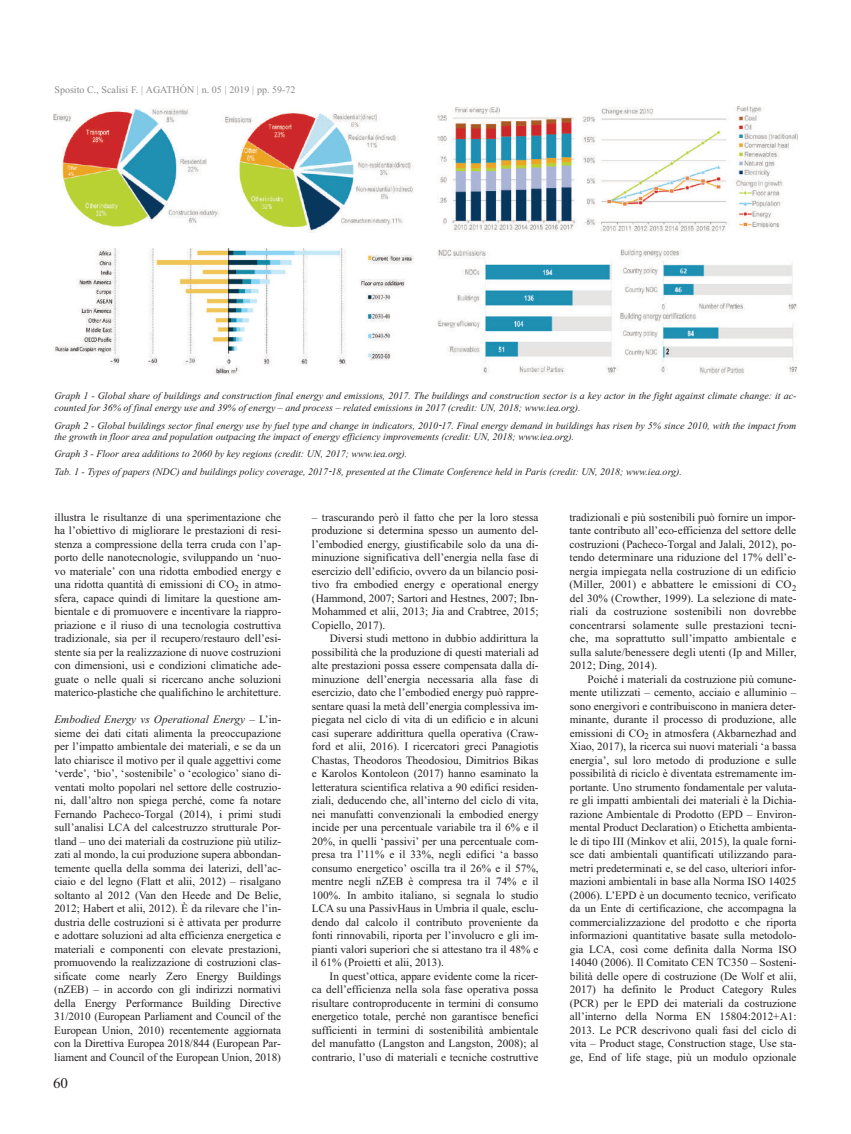
<style>
.page{position:relative;width:851px;height:1134px;background:#fff}
.page>*{position:absolute;margin:0;border:0;box-sizing:border-box;transform-origin:0 0}
.t1{font:15px "Times New Roman";color:#231f20}
.t2{font:11.25px/13.5px "Times New Roman";color:#231f20;text-align:justify}
.t3{font:italic 10px/12px "Times New Roman";color:#231f20}
.t4{font:10px "Times New Roman";color:#8a8989}
.s1{font-family:"Ping Fang SC";font-weight:500}
.s2{font-style:italic}
</style>
<div class="page">
<img style="left:53px;top:248px;width:360px;height:126px">
<img style="left:437px;top:249px;width:360px;height:125px">
<img style="left:53px;top:108px;width:360px;height:125px">
<img style="left:437px;top:106px;width:360px;height:125px">
<p class="t4" style="left:54px;top:84px;width:243px">Sposito C., Scalisi F. | AGATHÓN | n. 05 | 2019 | pp. 59-72</p>
<p class="t3" style="left:54px;top:389px;width:743px">Graph 1 - Global share of buildings and construction final energy and emissions, 2017. The buildings and construction sector is a key actor in the fight against climate change: it ac&shy;counted for 36% of final energy use and 39% of energy – and process – related emissions in 2017 (credit: UN, 2018; www.iea.org).</p>
<p class="t3" style="left:54px;top:420px;width:743px;line-height:11.1px">Graph 2 - Global buildings sector final energy use by fuel type and change in indicators, 2010<span class="s1">‐</span>17. Final energy demand in buildings has risen by 5% since 2010, with the impact from the growth in floor area and population outpacing the impact of energy efficiency improvements (credit: UN, 2018; www.iea.org).</p>
<p class="t3" style="left:54px;top:444px;width:629px;line-height:18.1px">Graph 3 - Floor area additions to 2060 by key regions (credit: UN, 2017; www.iea.org).<br>Tab. 1 - Types of papers (NDC) and buildings policy coverage, 2017<span class="s1">‐</span>18, presented at the Climate Conference held in Paris (credit: UN, 2018; www.iea.org).</p>
<p class="t2" style="left:54px;top:510px;width:228px">illustra le risultanze di una sperimentazione che ha l’obiettivo di migliorare le prestazioni di resi&shy;stenza a compressione della terra cruda con l’ap&shy;porto delle nanotecnologie, sviluppando un ‘nuo&shy;vo materiale’ con una ridotta embodied energy e una ridotta quantità di emissioni di CO<sub>2</sub> in atmo&shy;sfera, capace quindi di limitare la questione am&shy;bientale e di promuovere e incentivare la riappro&shy;priazione e il riuso di una tecnologia costruttiva tradizionale, sia per il recupero/restauro dell’esi&shy;stente sia per la realizzazione di nuove costruzioni con dimensioni, usi e condizioni climatiche ade&shy;guate o nelle quali si ricercano anche soluzioni materico-plastiche che qualifichino le architetture.</p>
<p class="t2" style="left:54px;top:712px;width:228px"><span class="s2">Embodied Energy vs Operational Energy</span> – L’in&shy;sieme dei dati citati alimenta la preoccupazione per l’impatto ambientale dei materiali, e se da un lato chiarisce il motivo per il quale aggettivi come ‘verde’, ‘bio’, ‘sostenibile’ o ‘ecologico’ siano di&shy;ventati molto popolari nel settore delle costruzio&shy;ni, dall’altro non spiega perché, come fa notare Fernando Pacheco-Torgal (2014), i primi studi sull’analisi LCA del calcestruzzo strutturale Por&shy;tland – uno dei materiali da costruzione più utiliz&shy;zati al mondo, la cui produzione supera abbondan&shy;temente quella della somma dei laterizi, dell’ac&shy;ciaio e del legno (Flatt et alii, 2012) – risalgano soltanto al 2012 (Van den Heede and De Belie, 2012; Habert et alii, 2012). È da rilevare che l’in&shy;dustria delle costruzioni si è attivata per produrre e adottare soluzioni ad alta efficienza energetica e materiali e componenti con elevate prestazioni, promuovendo la realizzazione di costruzioni clas&shy;sificate come nearly Zero Energy Buildings (nZEB) – in accordo con gli indirizzi normativi della Energy Performance Building Directive 31/2010 (European Parliament and Council of the European Union, 2010) recentemente aggiornata con la Direttiva Europea 2018/844 (European Par&shy;liament and Council of the European Union, 2018)</p>
<h1 class="t1" style="left:53px;top:1074px;width:16px">60</h1>
<p class="t2" style="left:312px;top:510px;width:228px">– trascurando però il fatto che per la loro stessa produzione si determina spesso un aumento del&shy;l’embodied energy, giustificabile solo da una di&shy;minuzione significativa dell’energia nella fase di esercizio dell’edificio, ovvero da un bilancio posi&shy;tivo fra embodied energy e operational energy (Hammond, 2007; Sartori and Hestnes, 2007; Ibn-Mohammed et alii, 2013; Jia and Crabtree, 2015; Copiello, 2017).</p>
<p class="t2" style="left:312px;top:631px;width:228px;text-indent:18px">Diversi studi mettono in dubbio addirittura la possibilità che la produzione di questi materiali ad alte prestazioni possa essere compensata dalla di&shy;minuzione dell’energia necessaria alla fase di esercizio, dato che l’embodied energy può rappre&shy;sentare quasi la metà dell’energia complessiva im&shy;piegata nel ciclo di vita di un edificio e in alcuni casi superare addirittura quella operativa (Craw&shy;ford et alii, 2016). I ricercatori greci Panagiotis Chastas, Theodoros Theodosiou, Dimitrios Bikas e Karolos Kontoleon (2017) hanno esaminato la letteratura scientifica relativa a 90 edifici residen&shy;ziali, deducendo che, all’interno del ciclo di vita, nei manufatti convenzionali la embodied energy incide per una percentuale variabile tra il 6% e il 20%, in quelli ‘passivi’ per una percentuale com&shy;presa tra l’11% e il 33%, negli edifici ‘a basso consumo energetico’ oscilla tra il 26% e il 57%, mentre negli nZEB è compresa tra il 74% e il 100%. In ambito italiano, si segnala lo studio LCA su una PassivHaus in Umbria il quale, esclu&shy;dendo dal calcolo il contributo proveniente da fonti rinnovabili, riporta per l’involucro e gli im&shy;pianti valori superiori che si attestano tra il 48% e il 61% (Proietti et alii, 2013).</p>
<p class="t2" style="left:312px;top:969px;width:228px;text-indent:18px">In quest’ottica, appare evidente come la ricer&shy;ca dell’efficienza nella sola fase operativa possa risultare controproducente in termini di consumo energetico totale, perché non garantisce benefici sufficienti in termini di sostenibilità ambientale del manufatto (Langston and Langston, 2008); al contrario, l’uso di materiali e tecniche costruttive</p>
<p class="t2" style="left:569px;top:510px;width:229px">tradizionali e più sostenibili può fornire un impor&shy;tante contributo all’eco-efficienza del settore delle costruzioni (Pacheco-Torgal and Jalali, 2012), po&shy;tendo determinare una riduzione del 17% dell’e&shy;nergia impiegata nella costruzione di un edificio (Miller, 2001) e abbattere le emissioni di CO<sub>2 </sub>del 30% (Crowther, 1999). La selezione di mate&shy;riali da costruzione sostenibili non dovrebbe concentrarsi solamente sulle prestazioni tecni&shy;che, ma soprattutto sull’impatto ambientale e sulla salute/benessere degli utenti (Ip and Miller, 2012; Ding, 2014).</p>
<p class="t2" style="left:569px;top:672px;width:228px;text-indent:18px">Poiché i materiali da costruzione più comune&shy;mente utilizzati – cemento, acciaio e alluminio – sono energivori e contribuiscono in maniera deter&shy;minante, durante il processo di produzione, alle emissioni di CO<sub>2</sub> in atmosfera (Akbarnezhad and Xiao, 2017), la ricerca sui nuovi materiali ‘a bassa energia’, sul loro metodo di produzione e sulle possibilità di riciclo è diventata estremamente im&shy;portante. Uno strumento fondamentale per valuta&shy;re gli impatti ambientali dei materiali è la Dichia&shy;razione Ambientale di Prodotto (EPD – Environ&shy;mental Product Declaration) o Etichetta ambienta&shy;le di tipo III (Minkov et alii, 2015), la quale forni&shy;sce dati ambientali quantificati utilizzando para&shy;metri predeterminati e, se del caso, ulteriori infor&shy;mazioni ambientali in base alla Norma ISO 14025 (2006). L’EPD è un documento tecnico, verificato da un Ente di certificazione, che accompagna la commercializzazione del prodotto e che riporta informazioni quantitative basate sulla metodolo&shy;gia LCA, così come definita dalla Norma ISO 14040 (2006). Il Comitato CEN TC350 – Sosteni&shy;bilità delle opere di costruzione (De Wolf et alii, 2017) ha definito le Product Category Rules (PCR) per le EPD dei materiali da costruzione all’interno della Norma EN 15804:2012+A1:<br>2013. Le PCR descrivono quali fasi del ciclo di vita – Product stage, Construction stage, Use sta&shy;ge, End of life stage, più un modulo opzionale</p>
</div>
